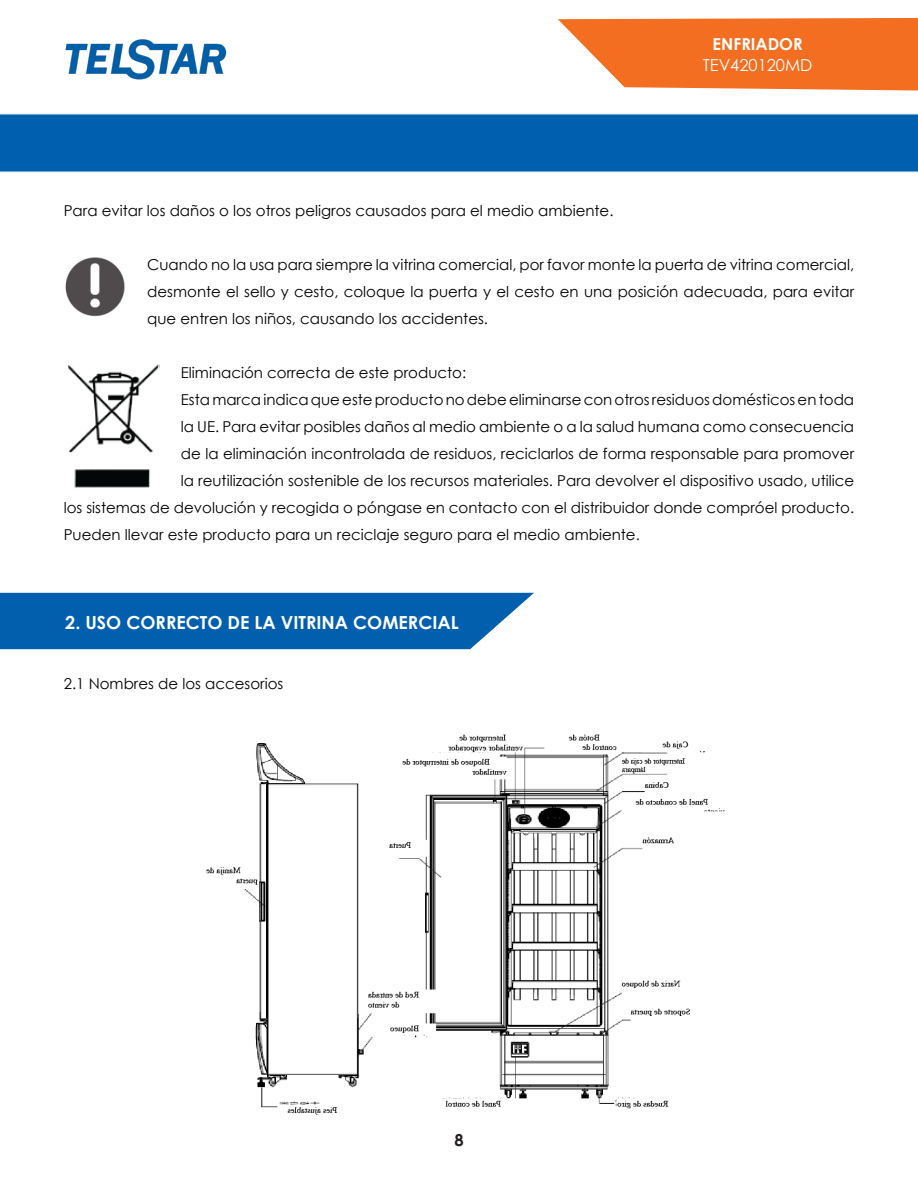
<style>
.page{position:relative;width:918px;height:1188px;background:#fff}
.page>*{position:absolute;margin:0;border:0;box-sizing:border-box;transform-origin:0 0}
.TITULOS{font:700 18px "Century Gothic";color:#fff}
.t1{font:16.5px "Century Gothic";color:#fff}
.t2{font:700 16.5px "Century Gothic";color:#fff}
.t3{font:700 16.5px "Century Gothic";color:#231f20}
.cuerpo_de_texto{font:15px/27px "Century Gothic";color:#000;text-align:justify}
</style>
<div class="page">
<img style="left:0;top:17px;width:918px;height:633px">
<svg style="left:558px;top:18px;width:360px;height:73px;background:#f4813e"></svg>
<div style="left:0;top:0;width:320px;height:107px;background:#fff"></div>
<img style="left:65px;top:39px;width:162px;height:41px">
<img style="left:64px;top:256px;width:62px;height:65px">
<img style="left:67px;top:364px;width:93px;height:126px">
<div style="left:0;top:593px;width:534px;height:56px;background:#015fae"></div>
<img style="left:206px;top:734px;width:519px;height:381px">
<p class="t2" style="left:713px;top:32px;width:92px">ENFRIADOR</p>
<p class="t1" style="left:703px;top:54px;width:111px">TEV420120MD</p>
<p class="cuerpo_de_texto" style="left:64px;top:197px;width:551px">Para evitar los daños o los otros peligros causados para el medio ambiente.</p>
<p class="cuerpo_de_texto" style="left:147px;top:251px;width:708px">Cuando no la usa para siempre la vitrina comercial, por favor monte la puerta de vitrina comercial, desmonte el sello y cesto, coloque la puerta y el cesto en una posición adecuada, para evitar que entren los niños, causando los accidentes.</p>
<p class="cuerpo_de_texto" style="left:181px;top:359px;width:287px">Eliminación correcta de este producto:</p>
<p class="cuerpo_de_texto" style="left:181px;top:386px;width:675px">Esta marca indica que este producto no debe eliminarse con otros residuos domésticos en toda</p>
<p class="cuerpo_de_texto" style="left:181px;top:413px;width:675px">la UE. Para evitar posibles daños al medio ambiente o a la salud humana como consecuencia</p>
<p class="cuerpo_de_texto" style="left:181px;top:440px;width:675px">de la eliminación incontrolada de residuos, reciclarlos de forma responsable para promover</p>
<p class="cuerpo_de_texto" style="left:181px;top:467px;width:675px">la reutilización sostenible de los recursos materiales. Para devolver el dispositivo usado, utilice</p>
<p class="cuerpo_de_texto" style="left:64px;top:494px;width:792px">los sistemas de devolución y recogida o póngase en contacto con el distribuidor donde compróel producto.</p>
<p class="cuerpo_de_texto" style="left:64px;top:521px;width:578px">Pueden llevar este producto para un reciclaje seguro para el medio ambiente.</p>
<p class="TITULOS" style="left:65px;top:609px;width:395px">2. USO CORRECTO DE LA VITRINA COMERCIAL</p>
<p class="cuerpo_de_texto" style="left:64px;top:669px;width:221px">2.1 Nombres de los accesorios</p>
<p class="t3" style="left:454px;top:1128px;width:11px">8</p>
</div>
